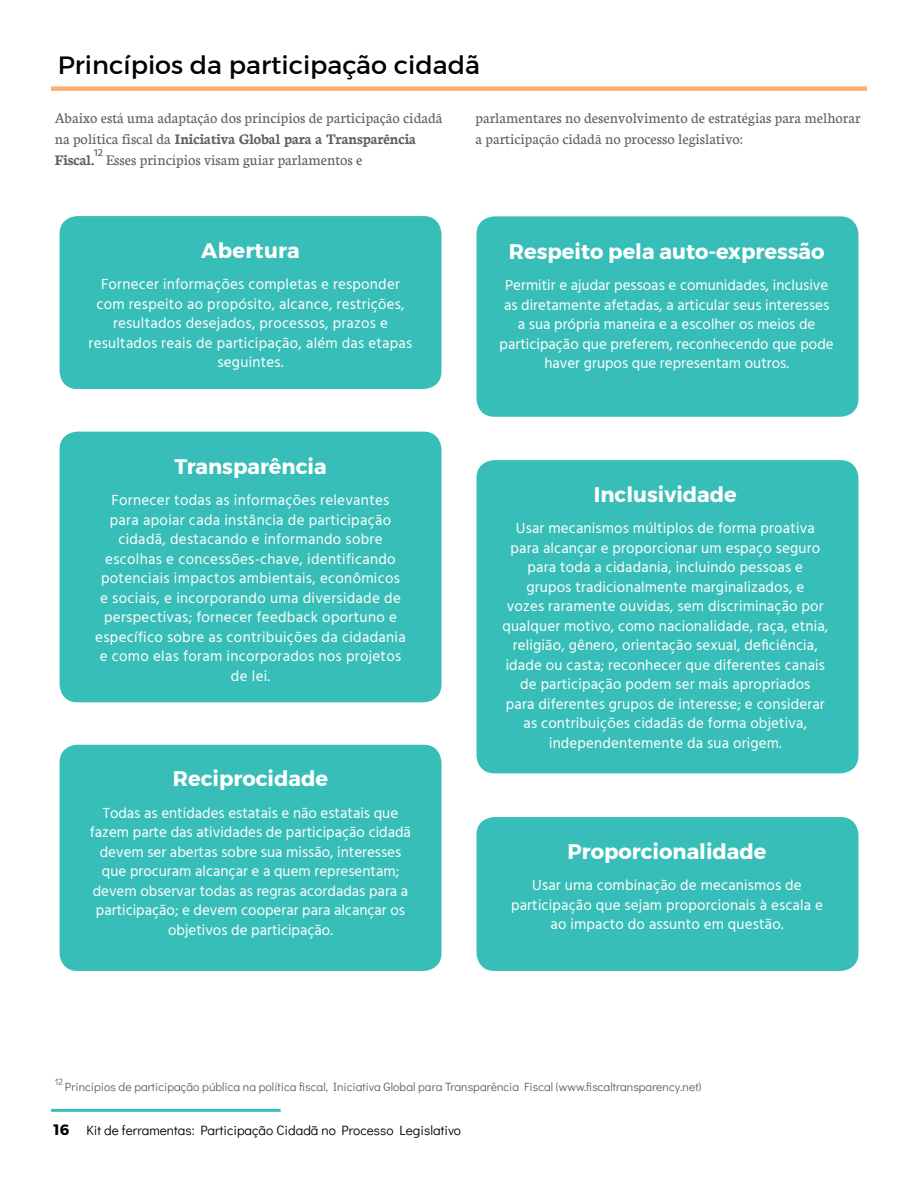
<style>
.page{position:relative;width:918px;height:1188px;background:#fff}
.page>*{position:absolute;margin:0;border:0;box-sizing:border-box;transform-origin:0 0}
.t1{font:25.5px "Montserrat";color:#000101}
.t2{font:700 21px "Montserrat";color:#fff}
.t3{font:15.75px/21px "Neuton";color:#606162}
.t4{font:15px/19.5px "Hind";letter-spacing:.01em;color:#fff;text-align:center}
.t5{font:13.5px "Didact Gothic";color:#000}
.t6{font:12px "Didact Gothic";color:#606162}
.t7{font:500 10.5px "Hind";color:#606162}
.t8{font:9px "Didact Gothic";color:#606162}
.s1{font-weight:700}
.s2{font-family:"Montserrat";font-weight:700;font-size:15px}
</style>
<div class="page">
<div style="left:60px;top:745px;width:381px;height:226px;background:#38beb9;border-radius:18px"></div>
<div style="left:51px;top:86px;width:816px;height:5px;background:#faae70"></div>
<div style="left:60px;top:216px;width:381px;height:173px;background:#38beb9;border-radius:18px"></div>
<div style="left:477px;top:460px;width:381px;height:313px;background:#38beb9;border-radius:18px"></div>
<div style="left:477px;top:216px;width:381px;height:201px;background:#38beb9;border-radius:18px"></div>
<div style="left:60px;top:432px;width:381px;height:270px;background:#38beb9;border-radius:18px"></div>
<div style="left:477px;top:817px;width:381px;height:154px;background:#38beb9;border-radius:18px"></div>
<hr style="left:51px;top:1109px;width:230px;height:3px;background:#38beb9">
<h1 class="t1" style="left:58px;top:49px;width:424px">Princípios da participação cidadã</h1>
<p class="t3" style="left:55px;top:107px;width:389px">Abaixo está uma adaptação dos princípios de participação cidadã na política fiscal da <span class="s1">Iniciativa Global para a Transparência<br>Fiscal.</span></p>
<p class="t7" style="left:94px;top:145px;width:10px">12</p>
<p class="t3" style="left:106px;top:149px;width:258px">Esses princípios visam guiar parlamentos e</p>
<h2 class="t2" style="left:201px;top:237px;width:100px">Abertura</h2>
<p class="t4" style="left:89px;top:275px;width:325px">Fornecer informações completas e responder com respeito ao propósito, alcance, restrições, resultados desejados, processos, prazos e resultados reais de participação, além das etapas seguintes.</p>
<p class="t3" style="left:475px;top:107px;width:387px">parlamentares no desenvolvimento de estratégias para melhorar a participação cidadã no processo legislativo:</p>
<h2 class="t2" style="left:509px;top:238px;width:317px">Respeito pela auto-expressão</h2>
<p class="t4" style="left:500px;top:276px;width:336px">Permitir e ajudar pessoas e comunidades, inclusive as diretamente afetadas, a articular seus interesses a sua própria maneira e a escolher os meios de participação que preferem, reconhecendo que pode haver grupos que representam outros.</p>
<h2 class="t2" style="left:174px;top:453px;width:154px">Transparência</h2>
<p class="t4" style="left:95px;top:491px;width:312px">Fornecer todas as informações relevantes para apoiar cada instância de participação cidadã, destacando e informando sobre escolhas e concessões-chave, identificando potenciais impactos ambientais, econômicos e sociais, e incorporando uma diversidade de perspectivas; fornecer feedback oportuno e específico sobre as contribuições da cidadania e como elas foram incorporados nos projetos de lei.</p>
<h2 class="t2" style="left:173px;top:766px;width:157px">Reciprocidade</h2>
<p class="t4" style="left:90px;top:804px;width:323px">Todas as entidades estatais e não estatais que fazem parte das atividades de participação cidadã devem ser abertas sobre sua missão, interesses que procuram alcançar e a quem representam; devem observar todas as regras acordadas para a participação; e devem cooperar para alcançar os objetivos de participação.</p>
<h2 class="t2" style="left:594px;top:481px;width:145px">Inclusividade</h2>
<p class="t4" style="left:502px;top:519px;width:327px">Usar mecanismos múltiplos de forma proativa para alcançar e proporcionar um espaço seguro para toda a cidadania, incluindo pessoas e<br>grupos tradicionalmente marginalizados, e<br>vozes raramente ouvidas, sem discriminação por qualquer motivo, como nacionalidade, raça, etnia, religião, gênero, orientação sexual, deficiência, idade ou casta; reconhecer que diferentes canais de participação podem ser mais apropriados<br>para diferentes grupos de interesse; e considerar as contribuições cidadãs de forma objetiva, independentemente da sua origem.</p>
<h2 class="t2" style="left:568px;top:838px;width:201px">Proporcionalidade</h2>
<p class="t4" style="left:511px;top:876px;width:313px">Usar uma combinação de mecanismos de participação que sejam proporcionais à escala e ao impacto do assunto em questão.</p>
<p class="t8" style="left:55px;top:1075px;width:10px">12</p>
<p class="t6" style="left:65px;top:1077px;width:638px">Princípios de participação pública na política fiscal, Iniciativa Global para Transparência Fiscal (www.fiscaltransparency.net)</p>
<p class="t5" style="left:54px;top:1120px;width:409px"><span class="s2">16</span> Kit de ferramentas: Participação Cidadã no Processo Legislativo</p>
</div>
